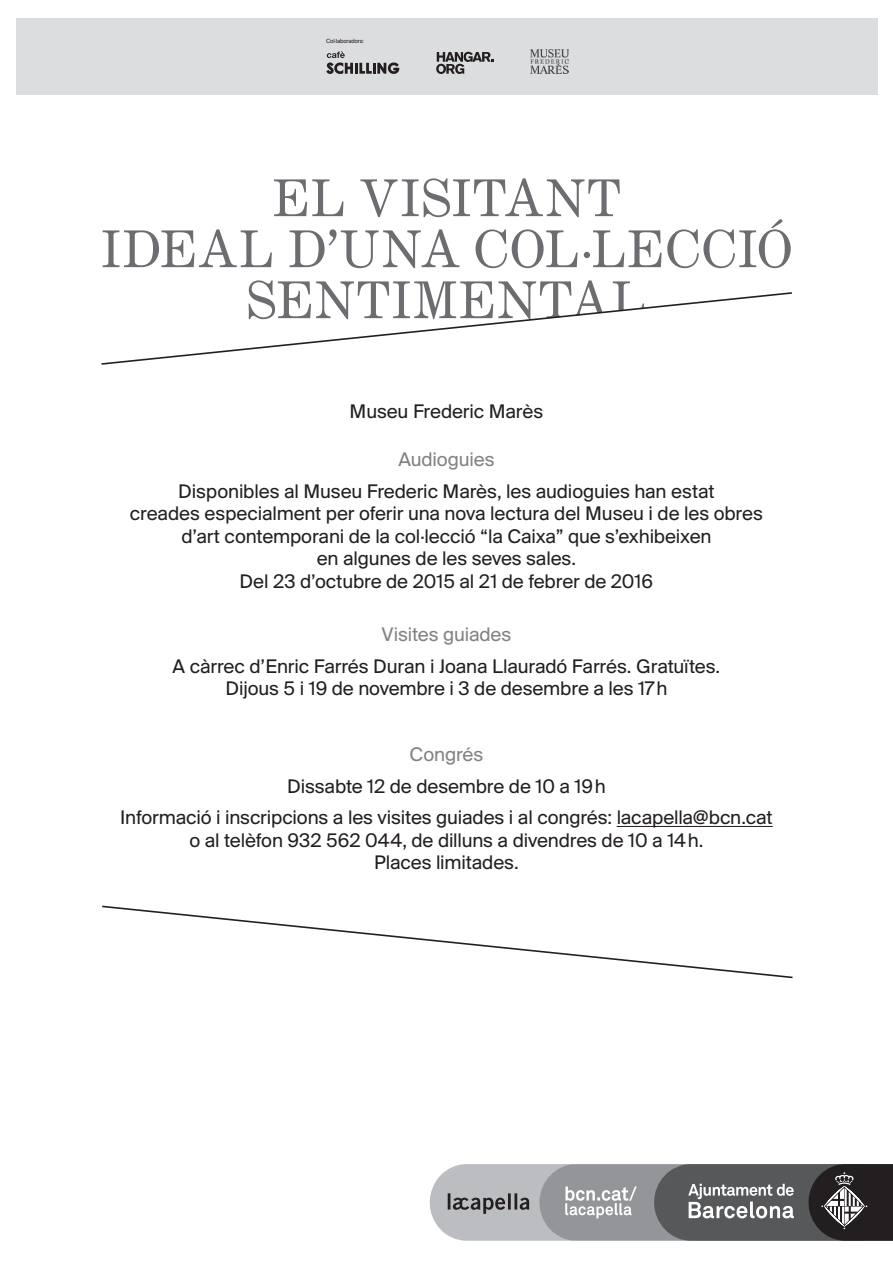
<style>
.page{position:relative;width:893px;height:1263px;background:#fff}
.page>*{position:absolute;margin:0;border:0;box-sizing:border-box;transform-origin:0 0}
.numero{font:51px "Century Expanded LT Std";letter-spacing:-.015em;color:#6c6d70}
.t1{font:20.55px/31.5px "Suisse BP Intl";letter-spacing:-.005em;color:#231f20;text-align:center}
.t2{font:20.55px "Suisse BP Intl";letter-spacing:-.005em;color:#808285}
.elementa_schedule{font:6.3px "Suisse BP Intl";letter-spacing:-.02em;color:#231f20}
</style>
<div class="page">
<div style="left:16px;top:18px;width:862px;height:76px;background:#dcdddf"></div>
<svg style="left:430px;top:1164px;width:463px;height:77px;background:#828385"></svg>
<svg style="left:326px;top:51px;width:73px;height:23px"></svg>
<svg style="left:436px;top:52px;width:58px;height:22px"></svg>
<img style="left:531px;top:50px;width:37px;height:24px">
<hr style="left:617px;top:826px;width:156px;height:1px;background:#231f20">
<svg style="left:101px;top:292px;width:691px;height:73px"></svg>
<svg style="left:102px;top:905px;width:691px;height:74px"></svg>
<p class="elementa_schedule" style="left:326px;top:37px;width:39px">Col·laboradors:</p>
<p class="numero" style="left:272px;top:167px;width:351px">EL VISITANT</p>
<p class="numero" style="left:100px;top:218px;width:695px">IDEAL D’UNA COL·LECCIÓ</p>
<p class="numero" style="left:246px;top:269px;width:403px">SENTIMENTAL</p>
<p class="t1" style="left:350px;top:395px;width:195px">Museu Frederic Marès</p>
<p class="t2" style="left:398px;top:447px;width:98px">Audioguies</p>
<p class="t1" style="left:178px;top:475px;width:538px">Disponibles al Museu Frederic Marès, les audioguies han estat</p>
<p class="t1" style="left:130px;top:497px;width:634px">creades especialment per oferir una nova lectura del Museu i de les obres</p>
<p class="t1" style="left:181px;top:520px;width:531px">d’art contemporani de la col·lecció “la Caixa” que s’exhibeixen</p>
<p class="t1" style="left:317px;top:542px;width:261px">en algunes de les seves sales.</p>
<p class="t1" style="left:240px;top:565px;width:415px">Del 23 d’octubre de 2015 al 21 de febrer de 2016</p>
<p class="t2" style="left:382px;top:622px;width:131px">Visites guiades</p>
<p class="t1" style="left:173px;top:650px;width:549px">A càrrec d’Enric Farrés Duran i Joana Llauradó Farrés. Gratuïtes.</p>
<p class="t1" style="left:225px;top:672px;width:443px">Dijous 5 i 19 de novembre i 3 de desembre a les 17 h</p>
<p class="t2" style="left:410px;top:742px;width:75px">Congrés</p>
<p class="t1" style="left:120px;top:770px;width:654px">Dissabte 12 de desembre de 10 a 19 h<br>Informació i inscripcions a les visites guiades i al congrés: lacapella@bcn.cat</p>
<p class="t1" style="left:189px;top:824px;width:516px">o al telèfon 932 562 044, de dilluns a divendres de 10 a 14 h.</p>
<p class="t1" style="left:374px;top:846px;width:146px">Places limitades.</p>
</div>
